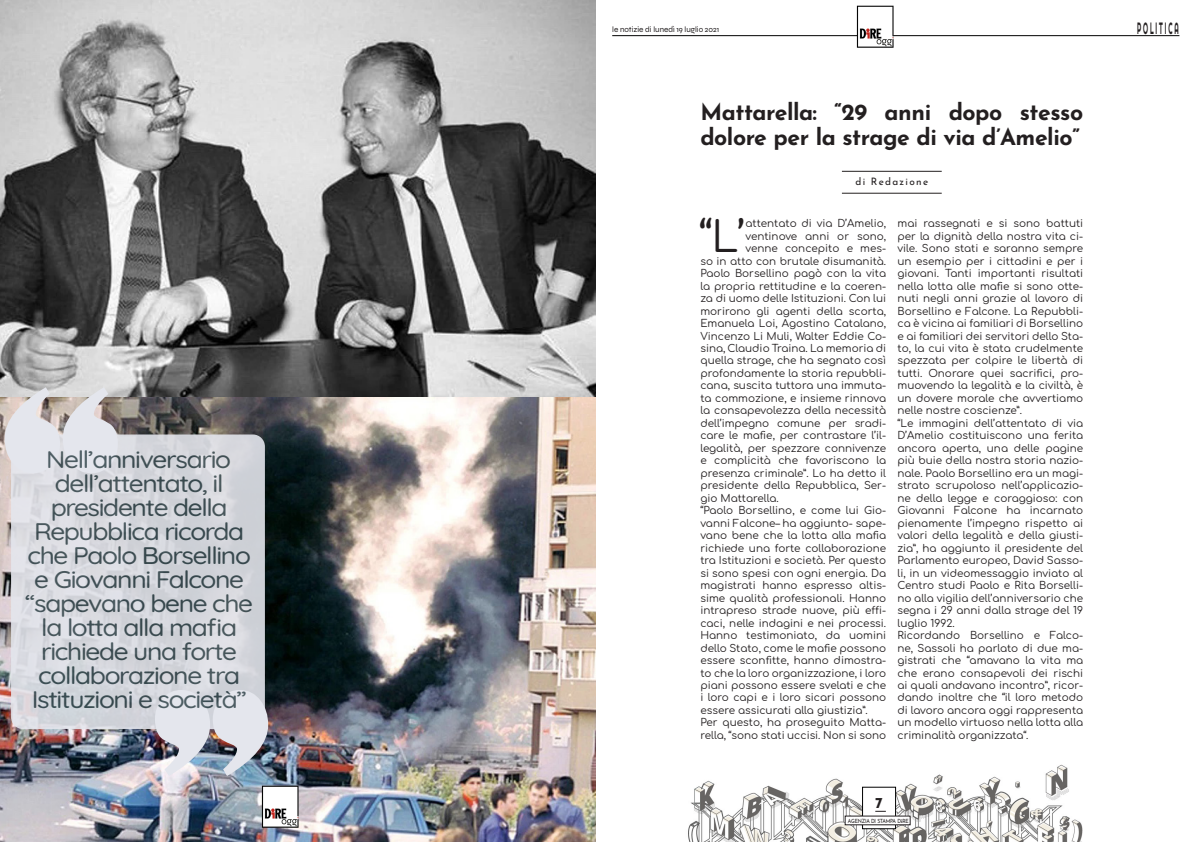
<style>
.page{position:relative;width:1191px;height:842px;background:#fff}
.page>*{position:absolute;margin:0;border:0;box-sizing:border-box;transform-origin:0 0}
.t1{font:42.4px "Comfortaa";color:#231f20}
.t2{font:300 24px/24px "Quicksand";letter-spacing:-.05em;color:#3c4e54;text-align:center;scale:1.1 1}
.t3{font:700 23px/25px "Josefin Sans";letter-spacing:-.02em;color:#231f20}
.t4{font:16.4px "Righteous";letter-spacing:.29em;color:#231f20;scale:.39 1}
.t5{font:700 15px "Josefin Sans";color:#231f20}
.t6{font:10.4px/12.5px "Comfortaa";color:#231f20;text-align:justify}
.t7{font:10.2px "Josefin Sans";letter-spacing:.13em;color:#231f20}
.t8{font:8px "Syne";color:#231f20}
.t9{font:5.7px "Josefin Sans";letter-spacing:-.04em;color:#231f20;scale:.88 1}
.s1{font-weight:700}
</style>
<div class="page">
<img style="left:688px;top:764px;width:395px;height:78px">
<hr style="left:842px;top:193px;width:99px;height:1px;background:#231f20">
<hr style="left:842px;top:171px;width:99px;height:1px;background:#231f20">
<img style="left:0;top:0;width:595px;height:398px">
<img style="left:0;top:398px;width:595px;height:444px">
<svg style="left:5px;top:387px;width:113px;height:86px;background:#cecaca"></svg>
<img style="left:155px;top:690px;width:113px;height:86px">
<svg style="left:11px;top:434px;width:254px;height:295px;background:#d7d8df"></svg>
<hr style="left:612px;top:35px;width:567px;height:1px;background:#000">
<div style="left:862px;top:787px;width:34px;height:42px;background:#fff;border:1px solid #000"></div>
<div style="left:845px;top:816px;width:65px;height:9px;background:#fff"></div>
<img style="left:842px;top:5px;width:74px;height:42px">
<img style="left:247px;top:784px;width:73px;height:43px">
<h2 class="t2" style="left:25px;top:445px;width:209px">Nell’anniversario dell’attentato, il presidente della<br>Repubblica ricorda che Paolo Borsellino e Giovanni Falcone “sapevano bene che la lotta alla mafia richiede una forte collaborazione tra<br>Istituzioni e società”</h2>
<p class="t8" style="left:612px;top:24px;width:109px">le notizie di lunedì 19 luglio 2021</p>
<p class="t3" style="left:700px;top:97px;width:384px">Mattarella: “29 anni dopo stesso dolore per la strage di via d’Amelio”</p>
<p class="t7" style="left:855px;top:173px;width:74px">di Redazione</p>
<p class="t1" style="left:699px;top:199px;width:47px">“L’</p>
<p class="t6" style="left:745px;top:216px;width:142px">attentato di via D’Amelio,</p>
<p class="t6" style="left:745px;top:228px;width:142px">ventinove anni or sono,</p>
<p class="t6" style="left:745px;top:241px;width:142px">venne concepito e mes-</p>
<p class="t6" style="left:700px;top:253px;width:187px">so in atto con brutale disumanità.</p>
<p class="t6" style="left:700px;top:266px;width:187px">Paolo Borsellino pagò con la vita</p>
<p class="t6" style="left:700px;top:278px;width:187px">la propria rettitudine e la coeren-</p>
<p class="t6" style="left:700px;top:291px;width:187px">za di uomo delle Istituzioni. Con lui</p>
<p class="t6" style="left:700px;top:303px;width:187px">morirono gli agenti della scorta,</p>
<p class="t6" style="left:700px;top:316px;width:187px">Emanuela Loi, Agostino Catalano,</p>
<p class="t6" style="left:700px;top:328px;width:187px">Vincenzo Li Muli, Walter Eddie Co-</p>
<p class="t6" style="left:700px;top:341px;width:187px">sina, Claudio Traina. La memoria di</p>
<p class="t6" style="left:700px;top:353px;width:187px">quella strage, che ha segnato così</p>
<p class="t6" style="left:700px;top:366px;width:187px">profondamente la storia repubbli-</p>
<p class="t6" style="left:700px;top:378px;width:187px">cana, suscita tuttora una immuta-</p>
<p class="t6" style="left:700px;top:391px;width:187px">ta commozione, e insieme rinnova</p>
<p class="t6" style="left:700px;top:403px;width:187px">la consapevolezza della necessità</p>
<p class="t6" style="left:700px;top:416px;width:187px">dell’impegno comune per sradi-</p>
<p class="t6" style="left:700px;top:428px;width:187px">care le mafie, per contrastare l’il-</p>
<p class="t6" style="left:700px;top:440px;width:187px">legalità, per spezzare connivenze</p>
<p class="t6" style="left:700px;top:453px;width:187px">e complicità che favoriscono la</p>
<p class="t6" style="left:700px;top:465px;width:187px">presenza criminale”. Lo ha detto il</p>
<p class="t6" style="left:700px;top:478px;width:187px">presidente della Repubblica, Ser-</p>
<p class="t6" style="left:700px;top:490px;width:80px">gio Mattarella.</p>
<p class="t6" style="left:700px;top:503px;width:187px">“Paolo Borsellino, e come lui Gio&shy;vanni Falcone– ha aggiunto- sape&shy;vano bene che la lotta alla mafia richiede una forte collaborazione tra Istituzioni e società. Per questo si sono spesi con ogni energia. Da magistrati hanno espresso altis&shy;sime qualità professionali. Hanno intrapreso strade nuove, più effi&shy;caci, nelle indagini e nei processi.<br>Hanno testimoniato, da uomini dello Stato, come le mafie possono essere sconfitte, hanno dimostra&shy;to che la loro organizzazione, i loro piani possono essere svelati e che i loro capi e i loro sicari possono essere assicurati alla giustizia”.</p>
<p class="t6" style="left:700px;top:715px;width:187px">Per questo, ha proseguito Matta&shy;rella, “sono stati uccisi. Non si sono</p>
<p class="t6" style="left:897px;top:216px;width:187px">mai rassegnati e si sono battuti per la dignità della nostra vita ci&shy;vile. Sono stati e saranno sempre un esempio per i cittadini e per i giovani. Tanti importanti risultati nella lotta alle mafie si sono otte&shy;nuti negli anni grazie al lavoro di Borsellino e Falcone. La Repubbli&shy;ca è vicina ai familiari di Borsellino e ai familiari dei servitori dello Sta&shy;to, la cui vita è stata crudelmente spezzata per colpire le libertà di tutti. Onorare quei sacrifici, pro&shy;muovendo la legalità e la civiltà, è un dovere morale che avvertiamo nelle nostre coscienze”.</p>
<p class="t6" style="left:897px;top:416px;width:187px">“Le immagini dell’attentato di via D’Amelio costituiscono una ferita ancora aperta, una delle pagine più buie della nostra storia nazio&shy;nale. Paolo Borsellino era un magi&shy;strato scrupoloso nell’applicazio&shy;ne della legge e coraggioso: con Giovanni Falcone ha incarnato pienamente l’impegno rispetto ai valori della legalità e della giusti&shy;zia”, ha aggiunto il presidente del Parlamento europeo, David Sasso&shy;li, in un videomessaggio inviato al Centro studi Paolo e Rita Borselli&shy;no alla vigilia dell’anniversario che segna i 29 anni dalla strage del 19 luglio 1992.</p>
<p class="t6" style="left:897px;top:628px;width:187px">Ricordando Borsellino e Falco&shy;ne, Sassoli ha parlato di due ma&shy;gistrati che “amavano la vita ma che erano consapevoli dei rischi ai quali andavano incontro”, ricor&shy;dando inoltre che “il loro metodo di lavoro ancora oggi rappresenta un modello virtuoso nella lotta alla criminalità organizzata“.</p>
<h3 class="t5" style="left:875px;top:792px;width:9px">7</h3>
<p class="t9" style="left:848px;top:816px;width:71px">AGENZIA DI STAMPA D<span class="s1">i</span>RE</p>
<p class="t4" style="left:1137px;top:17px;width:108px">POLITICA</p>
</div>
